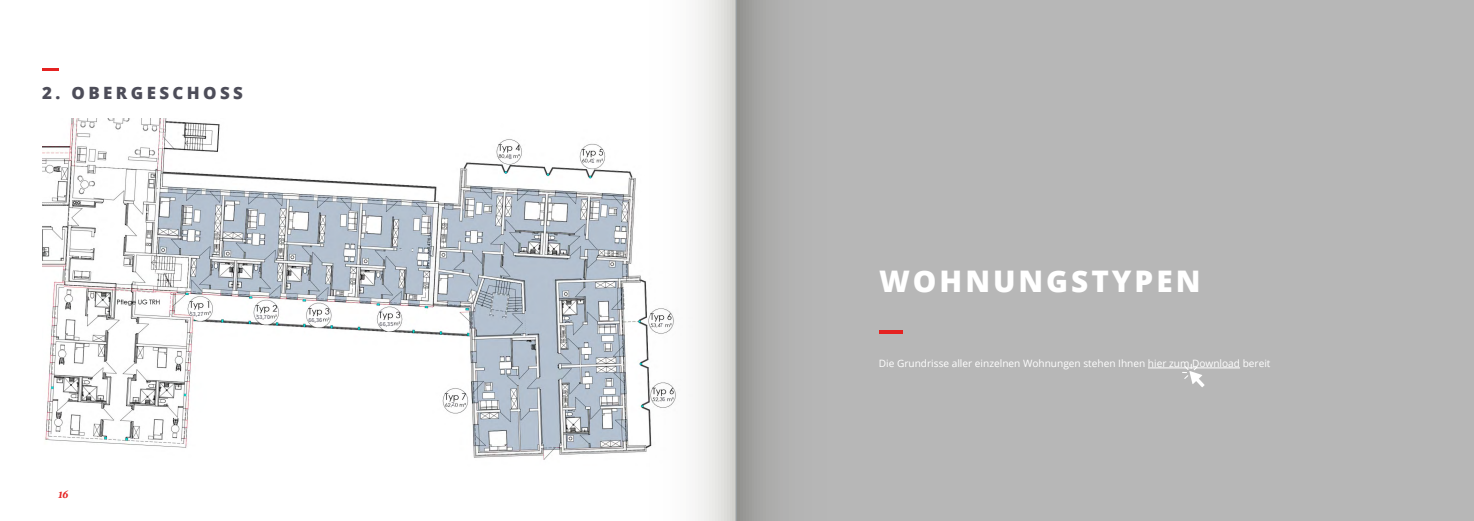
<style>
.page{position:relative;width:1474px;height:521px;background:#fff}
.page>*{position:absolute;margin:0;border:0;box-sizing:border-box;transform-origin:0 0}
.t1{font:800 29.66px "Open Sans";letter-spacing:.1em;color:#fff}
.t2{font:800 16.89px "Open Sans";letter-spacing:.2em;color:#4d4d59}
.t3{font:italic 700 10.5px "PF Occula";color:#e52221}
.t4{font:10.15px "Open Sans";color:#fff}
.t5{font:6.12px "Source Sans Pro";color:#4d4d59}
</style>
<div class="page">
<svg style="left:42px;top:0;width:695px;height:521px"></svg>
<div style="left:737px;top:0;width:736px;height:521px;background:#b7b7b7"></div>
<hr style="left:735px;top:0;width:1px;height:521px;background:#868d93">
<h2 class="t2" style="left:42px;top:80px;width:202px">2. OBERGESCHOSS</h2>
<p class="t5" style="left:508px;top:153px;width:5px">8</p>
<p class="t3" style="left:58px;top:487px;width:11px">16</p>
<p class="t5" style="left:190px;top:309px;width:15px">53,27</p>
<p class="t5" style="left:256px;top:313px;width:15px">53,70</p>
<p class="t5" style="left:308px;top:315px;width:15px">66,36</p>
<p class="t5" style="left:379px;top:319px;width:15px">66,35</p>
<p class="t5" style="left:451px;top:400px;width:5px">2</p>
<p class="t5" style="left:591px;top:157px;width:5px">1</p>
<p class="t5" style="left:660px;top:321px;width:5px">7</p>
<p class="t5" style="left:662px;top:395px;width:5px">6</p>
<h1 class="t1" style="left:879px;top:259px;width:323px">WOHNUNGSTYPEN</h1>
<p class="t4" style="left:878px;top:356px;width:393px">Die Grundrisse aller einzelnen Wohnungen stehen Ihnen hier zum Download bereit</p>
</div>
